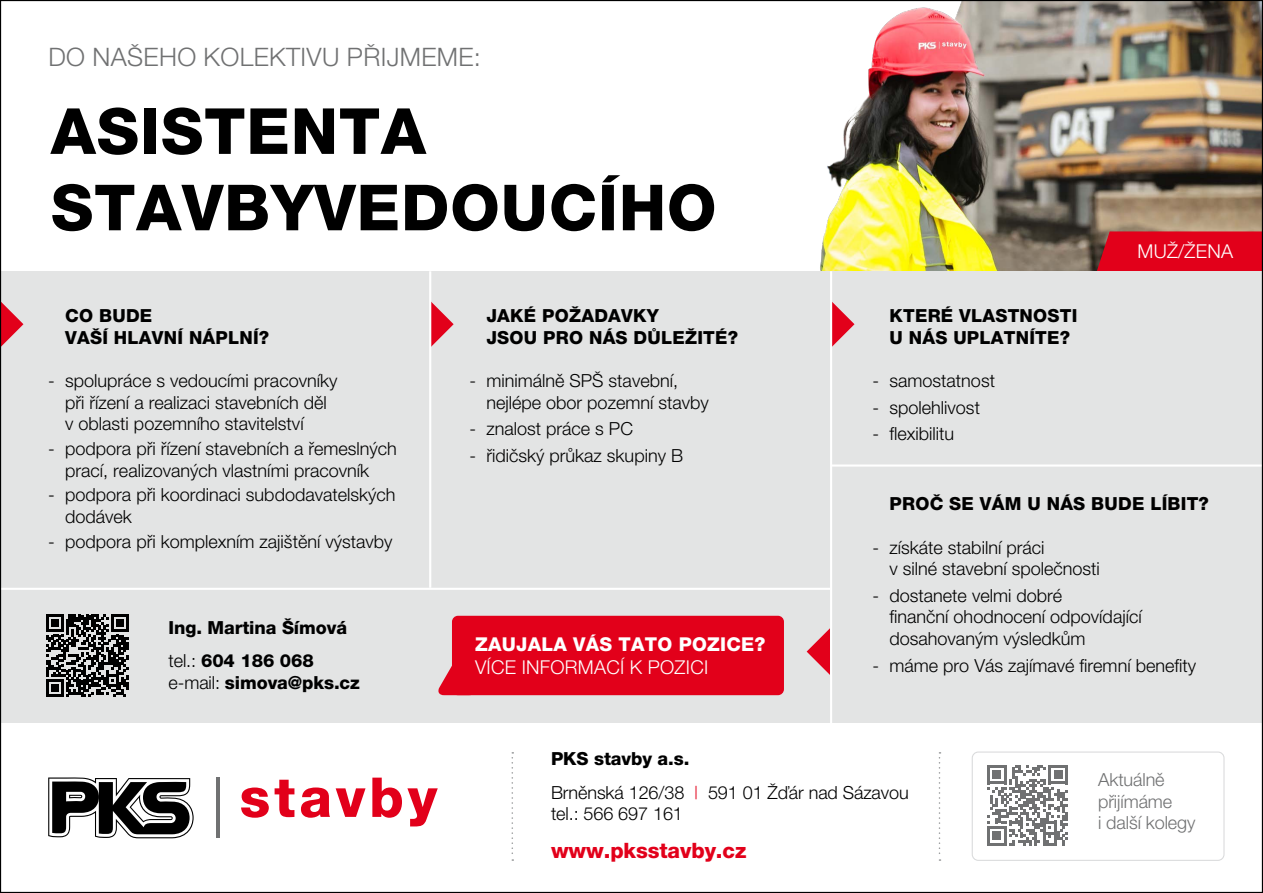
<style>
.page{position:relative;width:1263px;height:893px;background:#fff}
.page>*{position:absolute;margin:0;border:0;box-sizing:border-box;transform-origin:0 0}
.t1{font:63.6px/76.3px "Helvetica Neue CE Heavy";letter-spacing:.015em;color:#000}
.t2{font:25.5px "Helvetica Neue CE Light";letter-spacing:.015em;color:#707172}
.t3{font:21.15px "Helvetica Neue CE Heavy";letter-spacing:-.005em;color:#e2001a}
.t4{font:19.05px "Helvetica Neue CE Light";letter-spacing:.015em;color:#fff}
.t5{font:19.05px "Helvetica Neue CE Heavy";letter-spacing:.015em;color:#fff}
.t6{font:18px/21.6px "Helvetica Neue CE Light";color:#000}
.t7{font:18px/21.6px "Helvetica Neue CE Heavy";letter-spacing:.015em;color:#000}
.t8{font:18px/33.6px "Helvetica Neue CE Heavy";letter-spacing:-.005em;color:#000}
.t9{font:18px/21.6px "Helvetica Neue CE Light";letter-spacing:-.005em;color:#707172}
.s1{font-family:"Helvetica Neue CE Light"}
.s2{color:#e2001a}
</style>
<div class="page">
<img style="left:820px;top:2px;width:441px;height:269px">
<svg style="left:1096px;top:231px;width:165px;height:40px;background:#db051c"></svg>
<div style="left:0;top:271px;width:1263px;height:452px;background:#e3e4e4"></div>
<hr style="left:831px;top:464px;width:432px;height:3px;background:#fff">
<hr style="left:0;top:588px;width:830px;height:2px;background:#fff">
<svg style="left:807px;top:628px;width:23px;height:47px"></svg>
<svg style="left:2px;top:303px;width:21px;height:43px"></svg>
<svg style="left:431px;top:302px;width:23px;height:45px"></svg>
<svg style="left:832px;top:302px;width:22px;height:45px"></svg>
<hr style="left:429px;top:271px;width:2px;height:317px;background:#fff">
<hr style="left:830px;top:271px;width:2px;height:452px;background:#fff">
<svg style="left:511px;top:752px;width:2px;height:109px"></svg>
<svg style="left:939px;top:752px;width:1px;height:109px"></svg>
<svg style="left:987px;top:765px;width:81px;height:81px"></svg>
<svg style="left:46px;top:615px;width:82px;height:82px"></svg>
<div style="left:972px;top:751px;width:252px;height:110px;border:1px solid #d9dadb;border-radius:6px"></div>
<hr style="left:216px;top:777px;width:3px;height:61px;background:#707172">
<svg style="left:48px;top:777px;width:146px;height:61px"></svg>
<svg style="left:241px;top:787px;width:28px;height:31px"></svg>
<svg style="left:275px;top:780px;width:19px;height:37px"></svg>
<svg style="left:301px;top:787px;width:29px;height:31px"></svg>
<svg style="left:336px;top:788px;width:29px;height:29px"></svg>
<svg style="left:372px;top:778px;width:66px;height:48px"></svg>
<div style="left:452px;top:616px;width:332px;height:79px;background:#e2001a;border-radius:6px"></div>
<svg style="left:438px;top:665px;width:18px;height:30px"></svg>
<h2 class="t2" style="left:48px;top:43px;width:434px">DO NAŠEHO KOLEKTIVU PŘIJMEME:</h2>
<h1 class="t1" style="left:51px;top:95px;width:667px">ASISTENTA<br>STAVBYVEDOUCÍHO</h1>
<p class="t7" style="left:65px;top:306px;width:206px">CO BUDE<br>VAŠÍ HLAVNÍ NÁPLNÍ?</p>
<p class="t6" style="left:65px;top:370px;width:274px;text-indent:-17px">- spolupráce s vedoucími pracovníky při řízení a realizaci stavebních děl v oblasti pozemního stavitelství</p>
<p class="t6" style="left:48px;top:438px;width:350px;text-align:center">- podpora při řízení stavebních a řemeslných prací, realizovaných vlastními pracovník</p>
<p class="t6" style="left:65px;top:484px;width:332px;text-indent:-17px">- podpora při koordinaci subdodavatelských dodávek</p>
<p class="t6" style="left:48px;top:531px;width:346px">- podpora při komplexním zajištění výstavby</p>
<p class="t8" style="left:169px;top:611px;width:180px">Ing. Martina Šímová <span class="s1">tel.:</span> 604 186 068</p>
<p class="t8" style="left:169px;top:666px;width:193px"><span class="s1">e-mail:</span> simova@pks.cz</p>
<p class="t7" style="left:486px;top:306px;width:253px">JAKÉ POŽADAVKY<br>JSOU PRO NÁS DŮLEŽITÉ?</p>
<p class="t6" style="left:486px;top:370px;width:224px;text-indent:-17px">- minimálně SPŠ stavební, nejlépe obor pozemní stavby</p>
<p class="t6" style="left:469px;top:418px;width:165px">- znalost práce s PC</p>
<p class="t6" style="left:469px;top:445px;width:215px">- řidičský průkaz skupiny B</p>
<p class="t5" style="left:475px;top:633px;width:292px">ZAUJALA VÁS TATO POZICE?</p>
<p class="t4" style="left:475px;top:656px;width:235px">VÍCE INFORMACÍ K POZICI</p>
<p class="t7" style="left:889px;top:306px;width:189px">KTERÉ VLASTNOSTI<br>U NÁS UPLATNÍTE?</p>
<p class="t6" style="left:872px;top:370px;width:124px">- samostatnost</p>
<p class="t6" style="left:872px;top:396px;width:109px">- spolehlivost</p>
<p class="t6" style="left:872px;top:423px;width:83px">- flexibilitu</p>
<p class="t4" style="left:1137px;top:240px;width:97px">MUŽ/ŽENA</p>
<p class="t7" style="left:889px;top:494px;width:321px">PROČ SE VÁM U NÁS BUDE LÍBIT?</p>
<p class="t6" style="left:889px;top:537px;width:212px;text-indent:-17px">- získáte stabilní práci<br>v silné stavební společnosti</p>
<p class="t6" style="left:889px;top:585px;width:254px;text-indent:-17px">- dostanete velmi dobré<br>finanční ohodnocení odpovídající dosahovaným výsledkům</p>
<p class="t6" style="left:872px;top:655px;width:325px">- máme pro Vás zajímavé firemní benefity</p>
<p class="t8" style="left:551px;top:742px;width:140px">PKS stavby a.s.</p>
<p class="t6" style="left:551px;top:782px;width:359px">Brněnská 126/38 <span class="s2">|</span> 591 01 Žďár nad Sázavou tel.: 566 697 161</p>
<p class="t3" style="left:551px;top:838px;width:197px">www.pksstavby.cz</p>
<p class="t9" style="left:1098px;top:769px;width:99px">Aktuálně přijímáme<br>i další kolegy</p>
</div>
